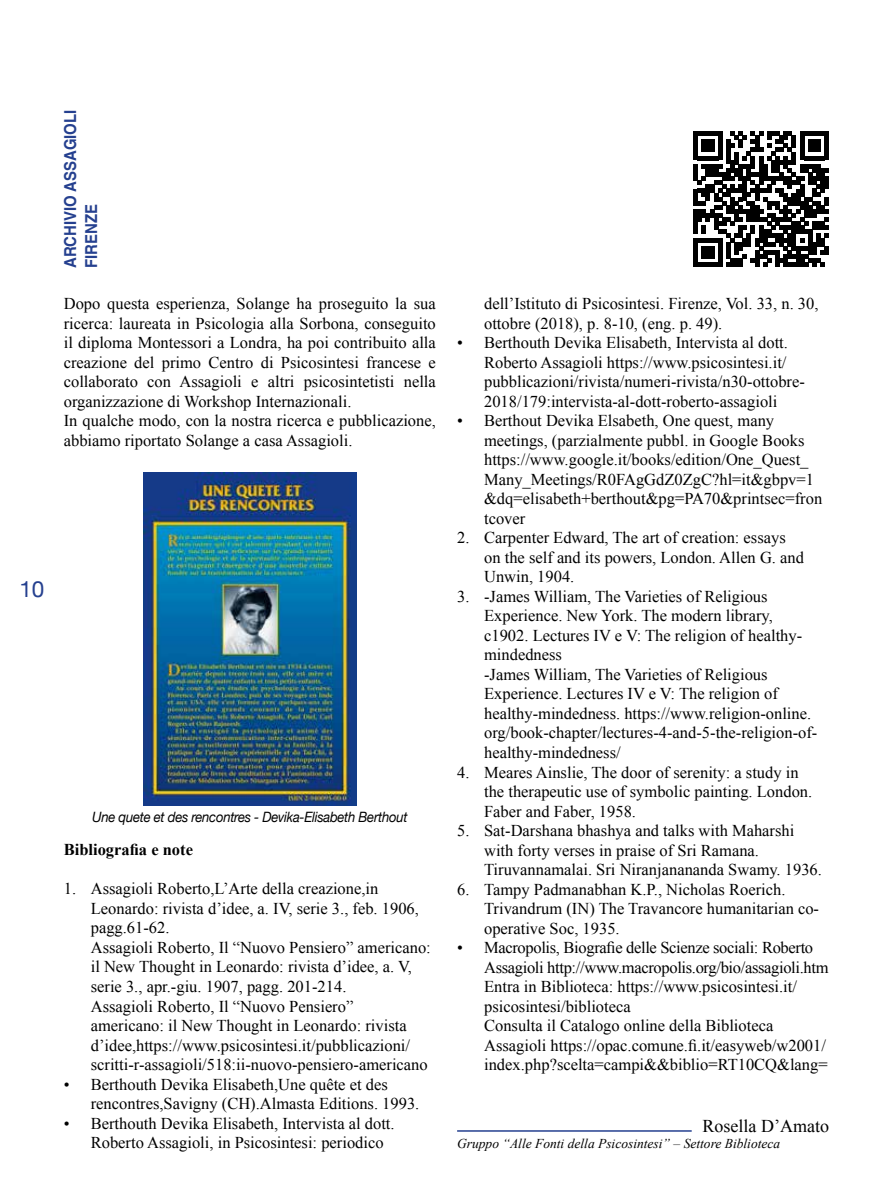
<style>
.page{position:relative;width:893px;height:1191px;background:#fff}
.page>*{position:absolute;margin:0;border:0;box-sizing:border-box;transform-origin:0 0}
.t1{font:22.5px "Helvetica Neue";color:#25408f}
.t2{font:18px "Times New Roman";color:#000}
.t3{font:16.5px/19.5px "Times New Roman";color:#000}
.t4{font:700 16.5px/21px "Helvetica";color:#25408f;scale:.9 1}
.t5{font:700 16.5px "Times New Roman";color:#000}
.t6{font:italic 14.25px "Helvetica Neue";letter-spacing:-.02em;color:#000;scale:.92 1}
.t7{font:italic 13.5px "Times New Roman";color:#000}
</style>
<div class="page">
<hr style="left:457px;top:1130px;width:235px;height:1px;background:#25408f">
<img style="left:143px;top:472px;width:213px;height:334px">
<svg style="left:694px;top:131px;width:135px;height:136px"></svg>
<p class="t4" style="left:62px;top:268px;width:177px;rotate:-90deg">ARCHIVIO ASSAGIOLI<br>FIRENZE</p>
<p class="t3" style="left:64px;top:294px;width:374px">Dopo questa esperienza, Solange ha proseguito la sua ricerca: laureata in Psicologia alla Sorbona, conseguito il diploma Montessori a Londra, ha poi contribuito alla creazione del primo Centro di Psicosintesi francese e collaborato con Assagioli e altri psicosintetisti nella organizzazione di Workshop Internazionali.<br>In qualche modo, con la nostra ricerca e pubblicazione, abbiamo riportato Solange a casa Assagioli.</p>
<h1 class="t1" style="left:19px;top:573px;width:27px">10</h1>
<p class="t6" style="left:92px;top:806px;width:344px">Une quete et des rencontres - Devika-Elisabeth Berthout</p>
<p class="t5" style="left:64px;top:838px;width:131px">Bibliografia e note</p>
<p class="t3" style="left:91px;top:879px;width:342px;text-indent:-27px">1. Assagioli Roberto,L’Arte della creazione,in Leonardo: rivista d’idee, a. IV, serie 3., feb. 1906, pagg.61-62.<br>Assagioli Roberto, Il “Nuovo Pensiero” americano: il New Thought in Leonardo: rivista d’idee, a. V, serie 3., apr.-giu. 1907, pagg. 201-214.<br>Assagioli Roberto, Il “Nuovo Pensiero”<br>americano: il New Thought in Leonardo: rivista d’idee,https://www.psicosintesi.it/pubblicazioni/ scritti-r-assagioli/518:ii-nuovo-pensiero-americano</p>
<p class="t3" style="left:91px;top:1074px;width:330px;text-indent:-27px">• Berthouth Devika Elisabeth,Une quête et des rencontres,Savigny (CH).Almasta Editions. 1993.</p>
<p class="t3" style="left:91px;top:1113px;width:305px;text-indent:-27px">• Berthouth Devika Elisabeth, Intervista al dott.<br>Roberto Assagioli, in Psicosintesi: periodico</p>
<p class="t3" style="left:484px;top:294px;width:336px">dell’Istituto di Psicosintesi. Firenze, Vol. 33, n. 30, ottobre (2018), p. 8-10, (eng. p. 49).</p>
<p class="t3" style="left:484px;top:333px;width:322px;text-indent:-27px">• Berthouth Devika Elisabeth, Intervista al dott.<br>Roberto Assagioli https://www.psicosintesi.it/ pubblicazioni/rivista/numeri-rivista/n30-ottobre-2018/179:intervista-al-dott-roberto-assagioli</p>
<p class="t3" style="left:484px;top:411px;width:340px;text-indent:-27px">• Berthout Devika Elsabeth, One quest, many meetings, (parzialmente pubbl. in Google Books https://www.google.it/books/edition/One_Quest_ Many_Meetings/R0FAgGdZ0ZgC?hl=it&amp;gbpv=1 &amp;dq=elisabeth+berthout&amp;pg=PA70&amp;printsec=fron tcover</p>
<p class="t3" style="left:484px;top:528px;width:321px;text-indent:-27px">2. Carpenter Edward, The art of creation: essays on the self and its powers, London. Allen G. and<br>Unwin, 1904.</p>
<p class="t3" style="left:484px;top:586px;width:335px;text-indent:-27px">3. -James William, The Varieties of Religious Experience. New York. The modern library, c1902. Lectures IV e V: The religion of healthy&shy;mindedness<br>-James William, The Varieties of Religious Experience. Lectures IV e V: The religion of healthy-mindedness. https://www.religion-online. org/book-chapter/lectures-4-and-5-the-religion-of&shy;healthy-mindedness/</p>
<p class="t3" style="left:484px;top:762px;width:330px;text-indent:-27px">4. Meares Ainslie, The door of serenity: a study in the therapeutic use of symbolic painting. London.<br>Faber and Faber, 1958.</p>
<p class="t3" style="left:484px;top:820px;width:339px;text-indent:-27px">5. Sat-Darshana bhashya and talks with Maharshi with forty verses in praise of Sri Ramana.<br>Tiruvannamalai. Sri Niranjanananda Swamy. 1936.</p>
<p class="t3" style="left:484px;top:879px;width:336px;text-indent:-27px">6. Tampy Padmanabhan K.P., Nicholas Roerich.<br>Trivandrum (IN) The Travancore humanitarian co&shy;operative Soc, 1935.</p>
<p class="t3" style="left:484px;top:937px;width:346px;text-indent:-27px">• Macropolis, Biografie delle Scienze sociali: Roberto Assagioli http://www.macropolis.org/bio/assagioli.htm Entra in Biblioteca: https://www.psicosintesi.it/ psicosintesi/biblioteca<br>Consulta il Catalogo online della Biblioteca Assagioli https://opac.comune.fi.it/easyweb/w2001/ index.php?scelta=campi&amp;&amp;biblio=RT10CQ&amp;lang=</p>
<p class="t2" style="left:702px;top:1113px;width:128px">Rosella D’Amato</p>
<p class="t7" style="left:457px;top:1134px;width:325px">Gruppo “Alle Fonti della Psicosintesi” – Settore Biblioteca</p>
</div>
